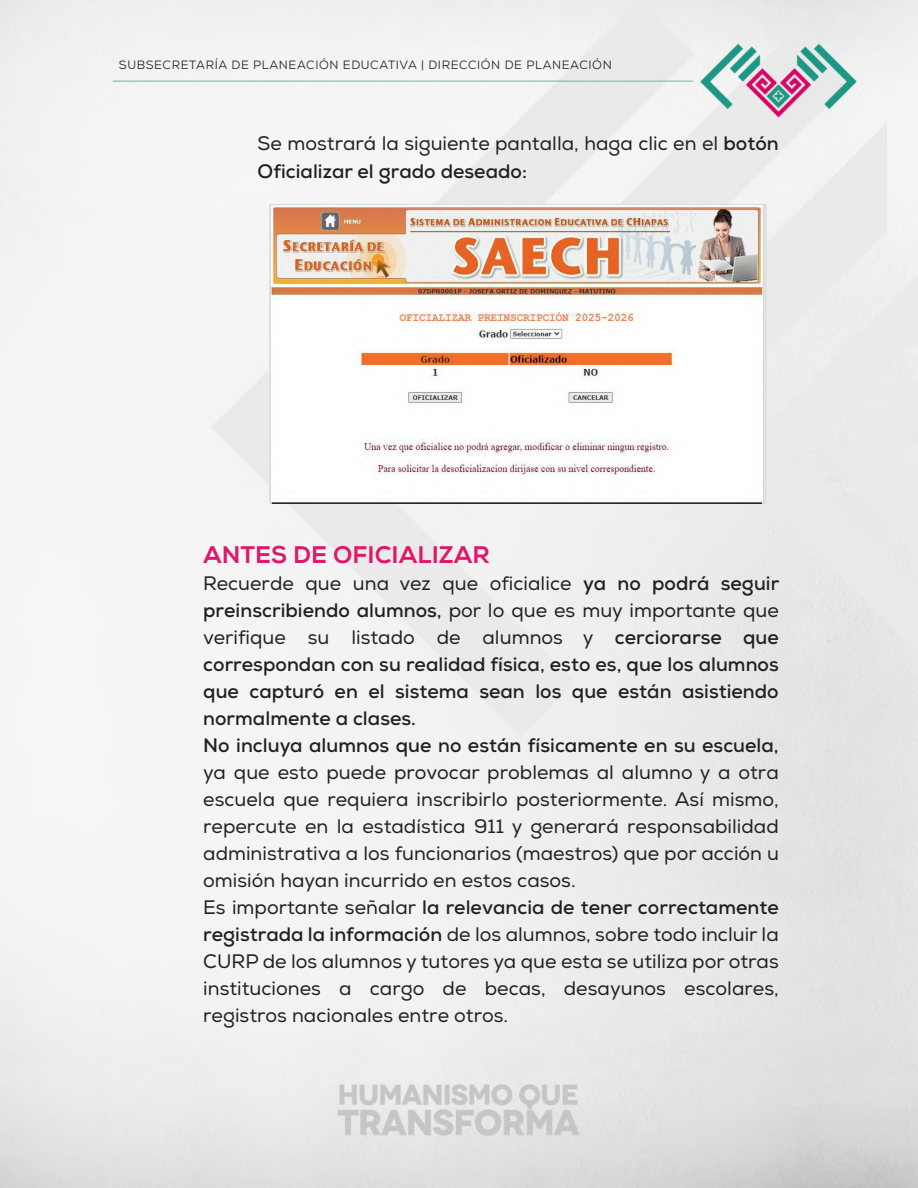
<style>
.page{position:relative;width:918px;height:1188px;background:#fff}
.page>*{position:absolute;margin:0;border:0;box-sizing:border-box;transform-origin:0 0}
.t1{font:800 24px "Nexa";color:#de186b}
.t2{font:19.5px/27px "Nexa";color:#231f20}
.t3{font:700 19.5px/27px "Nexa";color:#231f20}
.t4{font:12px "Nexa";letter-spacing:.05em;color:#231f20}
.s1{font-weight:700}
.s2{font-weight:400}
</style>
<div class="page">
<img style="left:0;top:0;width:918px;height:1188px">
<img style="left:270px;top:205px;width:497px;height:298px">
<p class="t4" style="left:119px;top:57px;width:494px">SUBSECRETARÍA DE PLANEACIÓN EDUCATIVA | DIRECCIÓN DE PLANEACIÓN</p>
<p class="t2" style="left:258px;top:131px;width:523px">Se mostrará la siguiente pantalla, haga clic en el <span class="s1">botón<br>Oficializar el grado deseado:</span></p>
<p class="t1" style="left:203px;top:540px;width:288px">ANTES DE OFICIALIZAR</p>
<p class="t3" style="left:203px;top:570px;width:578px"><span class="s2">Recuerde que una vez que oficialice</span> ya no podrá seguir preinscribiendo alumnos, <span class="s2">por lo que es muy importante que verifique su listado de alumnos y</span> cerciorarse que correspondan con su realidad física, esto es, que los alumnos que capturó en el sistema sean los que están asistiendo normalmente a clases.<br>No incluya alumnos que no están físicamente en su escuela,</p>
<p class="t2" style="left:203px;top:760px;width:577px">ya que esto puede provocar problemas al alumno y a otra escuela que requiera inscribirlo posteriormente. Así mismo, repercute en la estadística 911 y generará responsabilidad administrativa a los funcionarios (maestros) que por acción u omisión hayan incurrido en estos casos.<br>Es importante señalar <span class="s1">la relevancia de tener correctamente registrada la información</span> de los alumnos, sobre todo incluir la CURP de los alumnos y tutores ya que esta se utiliza por otras instituciones a cargo de becas, desayunos escolares, registros nacionales entre otros.</p>
</div>
